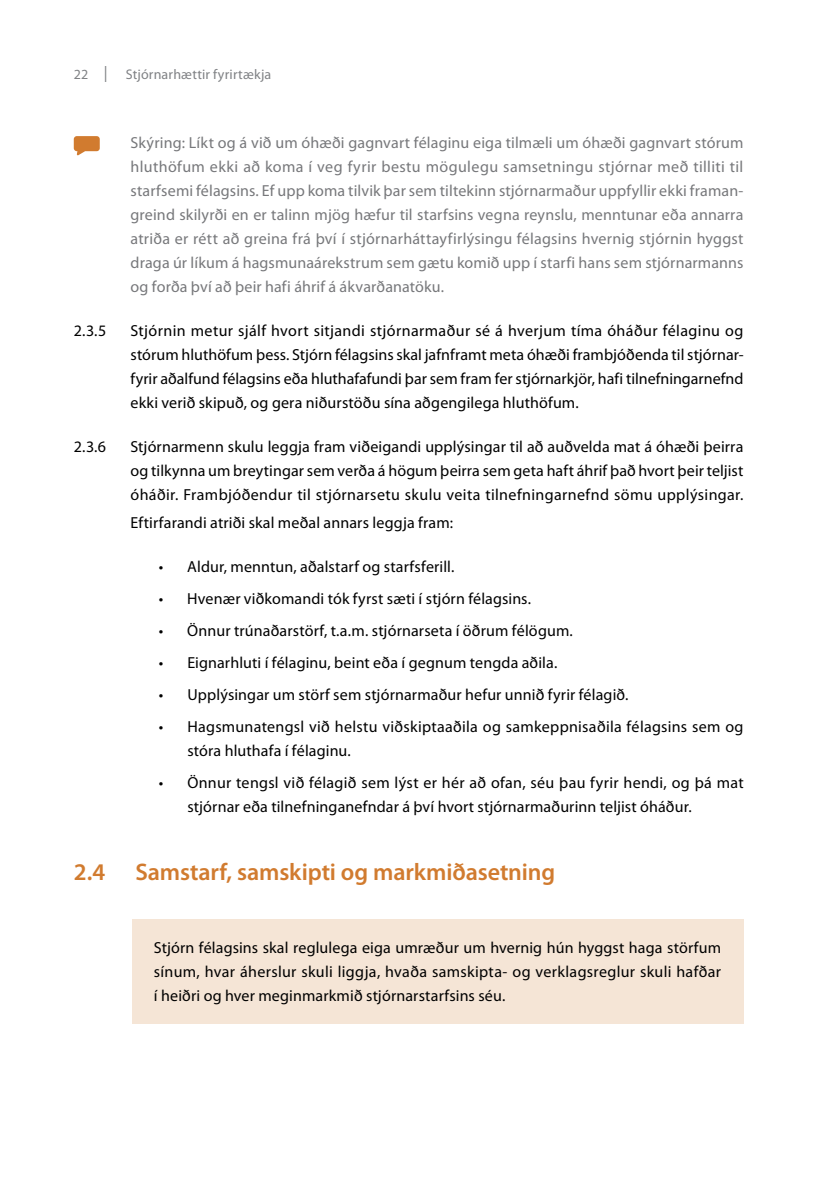
<style>
.page{position:relative;width:840px;height:1191px;background:#fff}
.page>*{position:absolute;margin:0;border:0;box-sizing:border-box;transform-origin:0 0}
.t1{font:600 24px "Myriad Pro";letter-spacing:-.005em;color:#d17b2f}
.t2{font:16px/24px "Myriad Pro";letter-spacing:.01em;color:#000;text-align:justify}
.t3{font:16px/24px "Myriad Pro";letter-spacing:.01em;color:#77787b;text-align:justify}
.t4{font:14px "Myriad Pro";letter-spacing:.015em;color:#808285}
.s1{font-size:16px}
</style>
<div class="page">
<div style="left:132px;top:919px;width:611px;height:104px;background:#f5e5d6"></div>
<svg style="left:74px;top:136px;width:26px;height:19px"></svg>
<p class="t4" style="left:74px;top:65px;width:199px">22 <span class="s1">|</span> Stjórnarhættir fyrirtækja</p>
<p class="t3" style="left:130px;top:130px;width:614px">Skýring: Líkt og á við um óhæði gagnvart félaginu eiga tilmæli um óhæði gagnvart stórum hluthöfum ekki að koma í veg fyrir bestu mögulegu samsetningu stjórnar með tilliti til starfsemi félagsins. Ef upp koma tilvik þar sem tiltekinn stjórnarmaður uppfyllir ekki framan&shy;greind skilyrði en er talinn mjög hæfur til starfsins vegna reynslu, menntunar eða annarra atriða er rétt að greina frá því í stjórnarháttayfirlýsingu félagsins hvernig stjórnin hyggst draga úr líkum á hagsmunaárekstrum sem gætu komið upp í starfi hans sem stjórnarmanns og forða því að þeir hafi áhrif á ákvarðanatöku.</p>
<p class="t2" style="left:74px;top:318px;width:34px">2.3.5</p>
<p class="t2" style="left:130px;top:318px;width:614px">Stjórnin metur sjálf hvort sitjandi stjórnarmaður sé á hverjum tíma óháður félaginu og stórum hluthöfum þess. Stjórn félagsins skal jafnframt meta óhæði frambjóðenda til stjórnar&shy;fyrir aðalfund félagsins eða hluthafafundi þar sem fram fer stjórnarkjör, hafi tilnefningarnefnd ekki verið skipuð, og gera niðurstöðu sína aðgengilega hluthöfum.</p>
<p class="t2" style="left:74px;top:434px;width:34px">2.3.6</p>
<p class="t2" style="left:130px;top:434px;width:614px">Stjórnarmenn skulu leggja fram viðeigandi upplýsingar til að auðvelda mat á óhæði þeirra og tilkynna um breytingar sem verða á högum þeirra sem geta haft áhrif það hvort þeir teljist óháðir. Frambjóðendur til stjórnarsetu skulu veita tilnefningarnefnd sömu upplýsingar.</p>
<p class="t2" style="left:130px;top:510px;width:324px">Eftirfarandi atriði skal meðal annars leggja fram:</p>
<p class="t2" style="left:159px;top:554px;width:297px">• Aldur, menntun, aðalstarf og starfsferill.</p>
<p class="t2" style="left:159px;top:586px;width:373px">• Hvenær viðkomandi tók fyrst sæti í stjórn félagsins.</p>
<p class="t2" style="left:159px;top:618px;width:415px">• Önnur trúnaðarstörf, t.a.m. stjórnarseta í öðrum félögum.</p>
<p class="t2" style="left:159px;top:650px;width:400px">• Eignarhluti í félaginu, beint eða í gegnum tengda aðila.</p>
<p class="t2" style="left:159px;top:682px;width:471px">• Upplýsingar um störf sem stjórnarmaður hefur unnið fyrir félagið.</p>
<p class="t2" style="left:187px;top:714px;width:557px;text-indent:-28px">• Hagsmunatengsl við helstu viðskiptaaðila og samkeppnisaðila félagsins sem og stóra hluthafa í félaginu.</p>
<p class="t2" style="left:187px;top:770px;width:557px;text-indent:-28px">• Önnur tengsl við félagið sem lýst er hér að ofan, séu þau fyrir hendi, og þá mat stjórnar eða tilnefninganefndar á því hvort stjórnarmaðurinn teljist óháður.</p>
<h1 class="t1" style="left:74px;top:857px;width:33px">2.4</h1>
<h1 class="t1" style="left:135px;top:857px;width:421px">Samstarf, samskipti og markmiðasetning</h1>
<p class="t2" style="left:154px;top:935px;width:568px">Stjórn félagsins skal reglulega eiga umræður um hvernig hún hyggst haga störfum sínum, hvar áherslur skuli liggja, hvaða samskipta- og verklagsreglur skuli hafðar í heiðri og hver meginmarkmið stjórnarstarfsins séu.</p>
</div>
